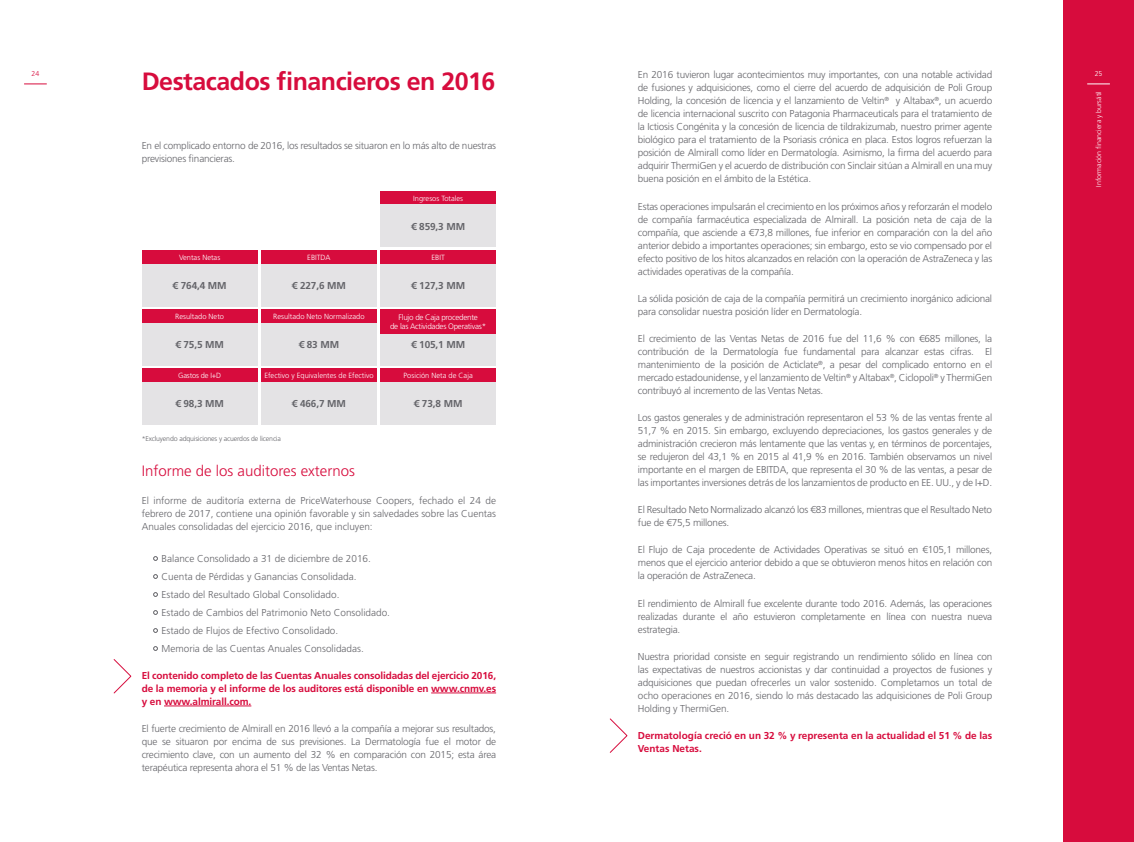
<style>
.page{position:relative;width:1134px;height:842px;background:#fff}
.page>*{position:absolute;margin:0;border:0;box-sizing:border-box;transform-origin:0 0}
.t1{font:700 25px "Frutiger LT Std";letter-spacing:-.02em;color:#d70c3d}
.t2{font:300 15px "Frutiger LT Std";color:#d70c3d}
.t3{font:300 10px/13px "Frutiger LT Std";letter-spacing:-.02em;color:#65656a;text-align:justify}
.t4{font:300 10px/18px "Frutiger LT Std";color:#65656a}
.t5{font:700 10px/13px "Frutiger LT Std";color:#d70c3d;text-align:justify}
.t6{font:700 10px "Frutiger LT Std";letter-spacing:-.01em;color:#65656a}
.t7{font:300 8px/9.6px "Frutiger LT Std";letter-spacing:-.03em;color:#fff;text-align:center}
.t8{font:300 7.5px "Frutiger LT Std";color:#fff}
.t9{font:300 7.5px "Frutiger LT Std";letter-spacing:-.02em;color:#fff}
.t10{font:300 7px "Frutiger LT Std";letter-spacing:-.02em;color:#65656a}
.t11{font:300 7px "Frutiger LT Std";color:#fff}
.t12{font:300 7px "Frutiger LT Std";color:#d70c3d}
</style>
<div class="page">
<div style="left:1063px;top:0;width:71px;height:842px;background:#d70c3d"></div>
<svg style="left:1087px;top:84px;width:23px;height:1px"></svg>
<svg style="left:24px;top:84px;width:23px;height:1px"></svg>
<hr style="left:431px;top:693px;width:65px;height:1px;background:#d70c3d">
<hr style="left:164px;top:706px;width:87px;height:1px;background:#d70c3d">
<div style="left:142px;top:250px;width:116px;height:14px;background:#d70c3d"></div>
<div style="left:142px;top:309px;width:116px;height:14px;background:#d70c3d"></div>
<div style="left:142px;top:368px;width:116px;height:14px;background:#d70c3d"></div>
<div style="left:261px;top:250px;width:116px;height:14px;background:#d70c3d"></div>
<div style="left:261px;top:309px;width:116px;height:14px;background:#d70c3d"></div>
<div style="left:261px;top:368px;width:116px;height:14px;background:#d70c3d"></div>
<div style="left:380px;top:191px;width:116px;height:14px;background:#d70c3d"></div>
<div style="left:380px;top:250px;width:116px;height:14px;background:#d70c3d"></div>
<div style="left:380px;top:368px;width:116px;height:14px;background:#d70c3d"></div>
<div style="left:142px;top:264px;width:116px;height:42px;background:#e4e3e5"></div>
<div style="left:142px;top:323px;width:116px;height:42px;background:#e4e3e5"></div>
<div style="left:142px;top:382px;width:116px;height:42px;background:#e4e3e5"></div>
<div style="left:261px;top:264px;width:116px;height:42px;background:#e4e3e5"></div>
<div style="left:261px;top:323px;width:116px;height:42px;background:#e4e3e5"></div>
<div style="left:261px;top:382px;width:116px;height:42px;background:#e4e3e5"></div>
<div style="left:380px;top:205px;width:116px;height:42px;background:#e4e3e5"></div>
<div style="left:380px;top:264px;width:116px;height:42px;background:#e4e3e5"></div>
<div style="left:380px;top:323px;width:116px;height:42px;background:#e4e3e5"></div>
<div style="left:380px;top:382px;width:116px;height:42px;background:#e4e3e5"></div>
<svg style="left:113px;top:659px;width:19px;height:35px"></svg>
<svg style="left:609px;top:718px;width:19px;height:35px"></svg>
<svg style="left:153px;top:556px;width:5px;height:5px"></svg>
<svg style="left:153px;top:574px;width:5px;height:5px"></svg>
<svg style="left:153px;top:592px;width:5px;height:5px"></svg>
<svg style="left:153px;top:610px;width:5px;height:5px"></svg>
<svg style="left:153px;top:628px;width:5px;height:5px"></svg>
<svg style="left:153px;top:646px;width:5px;height:5px"></svg>
<div style="left:380px;top:309px;width:116px;height:25px;background:#d70c3d"></div>
<h1 class="t1" style="left:142px;top:66px;width:355px">Destacados financieros en 2016</h1>
<p class="t3" style="left:638px;top:69px;width:356px">En 2016 tuvieron lugar acontecimientos muy importantes, con una notable actividad de fusiones y adquisiciones, como el cierre del acuerdo de adquisición de Poli Group Holding, la concesión de licencia y el lanzamiento de Veltin<sup>®</sup> y Altabax<sup>®</sup>, un acuerdo de licencia internacional suscrito con Patagonia Pharmaceuticals para el tratamiento de la Ictiosis Congénita y la concesión de licencia de tildrakizumab, nuestro primer agente biológico para el tratamiento de la Psoriasis crónica en placa. Estos logros refuerzan la posición de Almirall como líder en Dermatología. Asimismo, la firma del acuerdo para adquirir ThermiGen y el acuerdo de distribución con Sinclair sitúan a Almirall en una muy buena posición en el ámbito de la Estética.</p>
<p class="t3" style="left:638px;top:200px;width:356px">Estas operaciones impulsarán el crecimiento en los próximos años y reforzarán el modelo de compañía farmacéutica especializada de Almirall. La posición neta de caja de la compañía, que asciende a €73,8 millones, fue inferior en comparación con la del año anterior debido a importantes operaciones; sin embargo, esto se vio compensado por el efecto positivo de los hitos alcanzados en relación con la operación de AstraZeneca y las actividades operativas de la compañía.</p>
<p class="t3" style="left:638px;top:292px;width:356px">La sólida posición de caja de la compañía permitirá un crecimiento inorgánico adicional para consolidar nuestra posición líder en Dermatología.</p>
<p class="t3" style="left:638px;top:332px;width:356px">El crecimiento de las Ventas Netas de 2016 fue del 11,6 % con €685 millones, la contribución de la Dermatología fue fundamental para alcanzar estas cifras. El mantenimiento de la posición de Acticlate<sup>®</sup>, a pesar del complicado entorno en el mercado estadounidense, y el lanzamiento de Veltin<sup>®</sup> y Altabax<sup>®</sup>, Ciclopoli<sup>®</sup> y ThermiGen contribuyó al incremento de las Ventas Netas.</p>
<p class="t3" style="left:638px;top:411px;width:356px">Los gastos generales y de administración representaron el 53 % de las ventas frente al 51,7 % en 2015. Sin embargo, excluyendo depreciaciones, los gastos generales y de administración crecieron más lentamente que las ventas y, en términos de porcentajes, se redujeron del 43,1 % en 2015 al 41,9 % en 2016. También observamos un nivel importante en el margen de EBITDA, que representa el 30 % de las ventas, a pesar de las importantes inversiones detrás de los lanzamientos de producto en EE. UU., y de I+D.</p>
<p class="t3" style="left:638px;top:503px;width:356px">El Resultado Neto Normalizado alcanzó los €83 millones, mientras que el Resultado Neto fue de €75,5 millones.</p>
<p class="t3" style="left:638px;top:544px;width:356px">El Flujo de Caja procedente de Actividades Operativas se situó en €105,1 millones, menos que el ejercicio anterior debido a que se obtuvieron menos hitos en relación con la operación de AstraZeneca.</p>
<p class="t3" style="left:638px;top:597px;width:356px">El rendimiento de Almirall fue excelente durante todo 2016. Además, las operaciones realizadas durante el año estuvieron completamente en línea con nuestra nueva estrategia.</p>
<p class="t3" style="left:638px;top:650px;width:356px">Nuestra prioridad consiste en seguir registrando un rendimiento sólido en línea con las expectativas de nuestros accionistas y dar continuidad a proyectos de fusiones y adquisiciones que puedan ofrecerles un valor sostenido. Completamos un total de ocho operaciones en 2016, siendo lo más destacado las adquisiciones de Poli Group Holding y ThermiGen.</p>
<p class="t5" style="left:638px;top:729px;width:356px">Dermatología creció en un 32 % y representa en la actualidad el 51 % de las<br>Ventas Netas.</p>
<p class="t12" style="left:32px;top:70px;width:9px">24</p>
<p class="t11" style="left:1095px;top:70px;width:9px">25</p>
<p class="t11" style="left:1095px;top:187px;width:97px;rotate:-90deg">Información financiera y bursátil</p>
<p class="t3" style="left:142px;top:139px;width:356px">En el complicado entorno de 2016, los resultados se situaron en lo más alto de nuestras previsiones financieras.</p>
<p class="t8" style="left:413px;top:194px;width:51px">Ingresos Totales</p>
<p class="t6" style="left:411px;top:220px;width:56px">€ 859,3 MM</p>
<p class="t8" style="left:179px;top:253px;width:43px">Ventas Netas</p>
<p class="t8" style="left:307px;top:253px;width:25px">EBITDA</p>
<p class="t8" style="left:431px;top:253px;width:15px">EBIT</p>
<p class="t6" style="left:173px;top:279px;width:56px">€ 764,4 MM</p>
<p class="t6" style="left:292px;top:279px;width:56px">€ 227,6 MM</p>
<p class="t6" style="left:411px;top:279px;width:56px">€ 127,3 MM</p>
<p class="t8" style="left:175px;top:312px;width:50px">Resultado Neto</p>
<p class="t8" style="left:273px;top:312px;width:93px">Resultado Neto Normalizado</p>
<p class="t7" style="left:390px;top:312px;width:98px">Flujo de Caja procedente<br>de las Actividades Operativas*</p>
<p class="t6" style="left:175px;top:338px;width:50px">€ 75,5 MM</p>
<p class="t6" style="left:299px;top:338px;width:42px">€ 83 MM</p>
<p class="t6" style="left:411px;top:338px;width:56px">€ 105,1 MM</p>
<p class="t8" style="left:264px;top:371px;width:111px">Efectivo y Equivalentes de Efectivo</p>
<p class="t9" style="left:178px;top:371px;width:45px">Gastos de I+D</p>
<p class="t8" style="left:404px;top:371px;width:71px">Posición Neta de Caja</p>
<p class="t6" style="left:175px;top:398px;width:50px">€ 98,3 MM</p>
<p class="t6" style="left:292px;top:398px;width:56px">€ 466,7 MM</p>
<p class="t6" style="left:414px;top:398px;width:50px">€ 73,8 MM</p>
<p class="t10" style="left:142px;top:434px;width:141px">*Excluyendo adquisiciones y acuerdos de licencia</p>
<h2 class="t2" style="left:142px;top:463px;width:215px">Informe de los auditores externos</h2>
<p class="t3" style="left:142px;top:494px;width:356px">El informe de auditoría externa de PriceWaterhouse Coopers, fechado el 24 de febrero de 2017, contiene una opinión favorable y sin salvedades sobre las Cuentas Anuales consolidadas del ejercicio 2016, que incluyen:</p>
<p class="t4" style="left:162px;top:549px;width:230px">Balance Consolidado a 31 de diciembre de 2016.<br>Cuenta de Pérdidas y Ganancias Consolidada.<br>Estado del Resultado Global Consolidado.<br>Estado de Cambios del Patrimonio Neto Consolidado.<br>Estado de Flujos de Efectivo Consolidado.<br>Memoria de las Cuentas Anuales Consolidadas.</p>
<p class="t5" style="left:142px;top:669px;width:356px">El contenido completo de las Cuentas Anuales consolidadas del ejercicio 2016, de la memoria y el informe de los auditores está disponible en www.cnmv.es y en www.almirall.com.</p>
<p class="t3" style="left:142px;top:722px;width:356px">El fuerte crecimiento de Almirall en 2016 llevó a la compañía a mejorar sus resultados, que se situaron por encima de sus previsiones. La Dermatología fue el motor de crecimiento clave, con un aumento del 32 % en comparación con 2015; esta área terapéutica representa ahora el 51 % de las Ventas Netas.</p>
</div>
